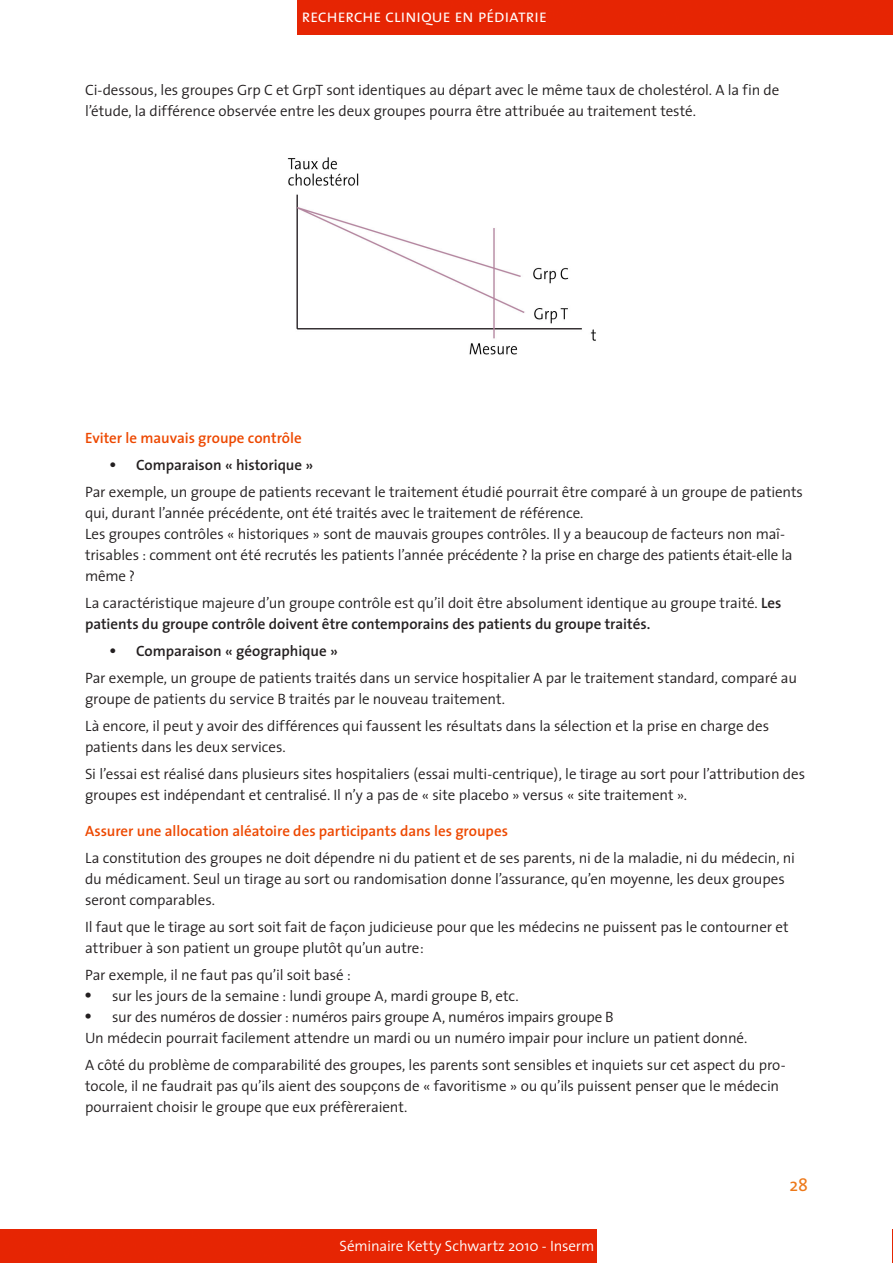
<style>
.page{position:relative;width:893px;height:1263px;background:#fff}
.page>*{position:absolute;margin:0;border:0;box-sizing:border-box;transform-origin:0 0}
.t1{font:18px "The Sans Semi Light Caps";letter-spacing:-.025em;color:#fff}
.t2{font:18px "The Sans";color:#ed791a}
.t3{font:300 15px/21px "The Sans";letter-spacing:-.005em;color:#231f20}
.t4{font:600 15px "The Sans";letter-spacing:-.005em;color:#ed4800}
.t5{font:600 15px "The Sans";letter-spacing:-.005em;color:#231f20}
.t6{font:300 15px "The Sans";letter-spacing:-.01em;color:#fff}
.s1{font-size:18px}
.s2{font-weight:600}
.s3{font-family:"Times";font-weight:400;font-size:18px}
</style>
<div class="page">
<div style="left:298px;top:0;width:595px;height:34px;background:#e62503"></div>
<div style="left:0;top:1229px;width:597px;height:34px;background:#e62503"></div>
<img style="left:892px;top:1230px;width:1px;height:33px">
<img style="left:287px;top:157px;width:309px;height:198px">
<p class="t1" style="left:301px;top:1px;width:247px">recherche clinique en pédiatrie</p>
<p class="t3" style="left:85px;top:79px;width:696px">Ci-dessous, les groupes Grp C et GrpT sont identiques au départ avec le même taux de cholestérol. A la fin de l’étude, la différence observée entre les deux groupes pourra être attribuée au traitement testé.</p>
<p class="t4" style="left:85px;top:426px;width:218px">Eviter le mauvais groupe contrôle</p>
<p class="t5" style="left:109px;top:453px;width:206px"><span class="s1">•</span> Comparaison « historique »</p>
<p class="t3" style="left:85px;top:481px;width:719px">Par exemple, un groupe de patients recevant le traitement étudié pourrait être comparé à un groupe de patients qui, durant l’année précédente, ont été traités avec le traitement de référence.</p>
<p class="t3" style="left:85px;top:523px;width:709px">Les groupes contrôles « historiques » sont de mauvais groupes contrôles. Il y a beaucoup de facteurs non maî&shy;trisables : comment ont été recrutés les patients l’année précédente ? la prise en charge des patients était-elle la même ?</p>
<p class="t3" style="left:85px;top:592px;width:698px">La caractéristique majeure d’un groupe contrôle est qu’il doit être absolument identique au groupe traité. <span class="s2">Les patients du groupe contrôle doivent être contemporains des patients du groupe traités.</span></p>
<p class="t5" style="left:109px;top:639px;width:230px"><span class="s1">•</span> Comparaison « géographique »</p>
<p class="t3" style="left:85px;top:667px;width:713px">Par exemple, un groupe de patients traités dans un service hospitalier A par le traitement standard, comparé au groupe de patients du service B traités par le nouveau traitement.</p>
<p class="t3" style="left:85px;top:715px;width:686px">Là encore, il peut y avoir des différences qui faussent les résultats dans la sélection et la prise en charge des patients dans les deux services.</p>
<p class="t3" style="left:85px;top:763px;width:722px">Si l’essai est réalisé dans plusieurs sites hospitaliers (essai multi-centrique), le tirage au sort pour l’attribution des groupes est indépendant et centralisé. Il n’y a pas de « site placebo » versus « site traitement ».</p>
<p class="t4" style="left:85px;top:819px;width:424px">Assurer une allocation aléatoire des participants dans les groupes</p>
<p class="t3" style="left:85px;top:847px;width:712px">La constitution des groupes ne doit dépendre ni du patient et de ses parents, ni de la maladie, ni du médecin, ni du médicament. Seul un tirage au sort ou randomisation donne l’assurance, qu’en moyenne, les deux groupes seront comparables.</p>
<p class="t3" style="left:85px;top:916px;width:705px">Il faut que le tirage au sort soit fait de façon judicieuse pour que les médecins ne puissent pas le contourner et attribuer à son patient un groupe plutôt qu’un autre:</p>
<p class="t3" style="left:85px;top:964px;width:267px">Par exemple, il ne faut pas qu’il soit basé :</p>
<p class="t3" style="left:85px;top:985px;width:435px"><span class="s3">•</span> sur les jours de la semaine : lundi groupe A, mardi groupe B, etc.</p>
<p class="t3" style="left:85px;top:1006px;width:530px"><span class="s3">•</span> sur des numéros de dossier : numéros pairs groupe A, numéros impairs groupe B</p>
<p class="t3" style="left:85px;top:1027px;width:664px">Un médecin pourrait facilement attendre un mardi ou un numéro impair pour inclure un patient donné.</p>
<p class="t3" style="left:85px;top:1054px;width:702px">A côté du problème de comparabilité des groupes, les parents sont sensibles et inquiets sur cet aspect du pro&shy;tocole, il ne faudrait pas qu’ils aient des soupçons de « favoritisme » ou qu’ils puissent penser que le médecin pourraient choisir le groupe que eux préfèreraient.</p>
<p class="t6" style="left:340px;top:1234px;width:256px">Séminaire Ketty Schwartz 2010 - Inserm</p>
<p class="t2" style="left:789px;top:1170px;width:20px">28</p>
</div>
